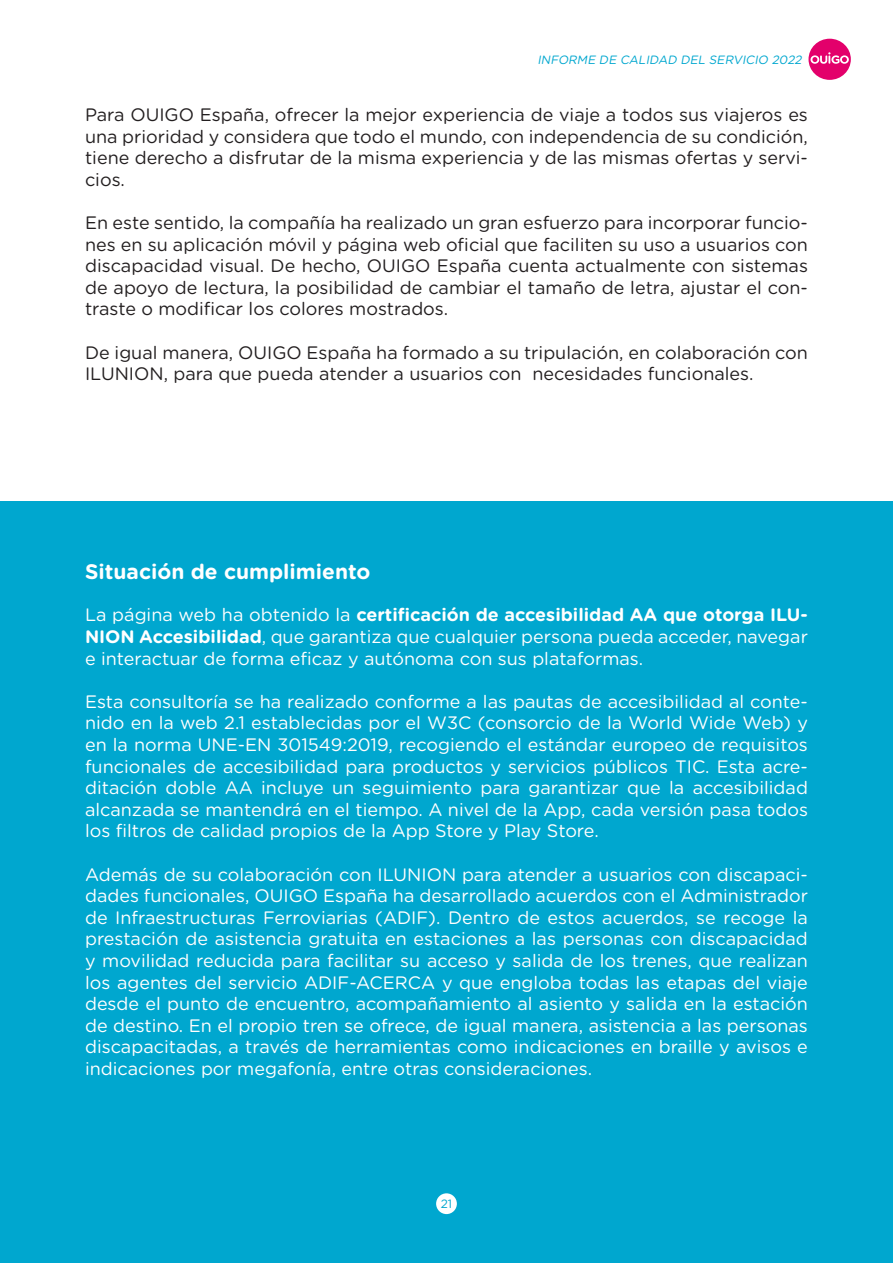
<style>
.page{position:relative;width:893px;height:1263px;background:#fff}
.page>*{position:absolute;margin:0;border:0;box-sizing:border-box;transform-origin:0 0}
.t1{font:700 21px "Gotham Rounded";color:#fff}
.t2{font:18px/21.6px "Gotham Rounded";color:#fff;text-align:justify}
.t3{font:18px/21.6px "Gotham Rounded";color:#231f20;text-align:justify}
.t4{font:italic 12px "Gotham Rounded";color:#00a7cf}
.t5{font:12px "Gotham Rounded";color:#00a7cf}
.s1{font-weight:700}
</style>
<div class="page">
<div style="left:808px;top:39px;width:43px;height:41px;background:#e3006b;border-radius:50%"></div>
<svg style="left:810px;top:52px;width:39px;height:12px"></svg>
<div style="left:0;top:502px;width:893px;height:761px;background:#00a7cf"></div>
<div style="left:436px;top:1193px;width:21px;height:21px;background:#fff;border-radius:50%"></div>
<p class="t4" style="left:537px;top:51px;width:269px">INFORME DE CALIDAD DEL SERVICIO 2022</p>
<p class="t3" style="left:85px;top:103px;width:724px">Para OUIGO España, ofrecer la mejor experiencia de viaje a todos sus viajeros es una prioridad y considera que todo el mundo, con independencia de su condición, tiene derecho a disfrutar de la misma experiencia y de las mismas ofertas y servi&shy;cios.</p>
<p class="t3" style="left:85px;top:211px;width:724px">En este sentido, la compañía ha realizado un gran esfuerzo para incorporar funcio&shy;nes en su aplicación móvil y página web oficial que faciliten su uso a usuarios con discapacidad visual. De hecho, OUIGO España cuenta actualmente con sistemas de apoyo de lectura, la posibilidad de cambiar el tamaño de letra, ajustar el con&shy;traste o modificar los colores mostrados.</p>
<p class="t3" style="left:85px;top:341px;width:724px">De igual manera, OUIGO España ha formado a su tripulación, en colaboración con<br>ILUNION, para que pueda atender a usuarios con necesidades funcionales.</p>
<p class="t1" style="left:85px;top:556px;width:287px">Situación de cumplimiento</p>
<p class="t2" style="left:85px;top:603px;width:724px">La página web ha obtenido la <span class="s1">certificación de accesibilidad AA que otorga ILU-NION Accesibilidad</span>, que garantiza que cualquier persona pueda acceder, navegar e interactuar de forma eficaz y autónoma con sus plataformas.</p>
<p class="t2" style="left:85px;top:690px;width:724px">Esta consultoría se ha realizado conforme a las pautas de accesibilidad al conte&shy;nido en la web 2.1 establecidas por el W3C (consorcio de la World Wide Web) y en la norma UNE-EN 301549:2019, recogiendo el estándar europeo de requisitos funcionales de accesibilidad para productos y servicios públicos TIC. Esta acre&shy;ditación doble AA incluye un seguimiento para garantizar que la accesibilidad alcanzada se mantendrá en el tiempo. A nivel de la App, cada versión pasa todos los filtros de calidad propios de la App Store y Play Store.</p>
<p class="t2" style="left:85px;top:863px;width:724px">Además de su colaboración con ILUNION para atender a usuarios con discapaci&shy;dades funcionales, OUIGO España ha desarrollado acuerdos con el Administrador de Infraestructuras Ferroviarias (ADIF). Dentro de estos acuerdos, se recoge la prestación de asistencia gratuita en estaciones a las personas con discapacidad y movilidad reducida para facilitar su acceso y salida de los trenes, que realizan los agentes del servicio ADIF-ACERCA y que engloba todas las etapas del viaje desde el punto de encuentro, acompañamiento al asiento y salida en la estación de destino. En el propio tren se ofrece, de igual manera, asistencia a las personas discapacitadas, a través de herramientas como indicaciones en braille y avisos e indicaciones por megafonía, entre otras consideraciones.</p>
<p class="t5" style="left:441px;top:1195px;width:13px">21</p>
</div>
